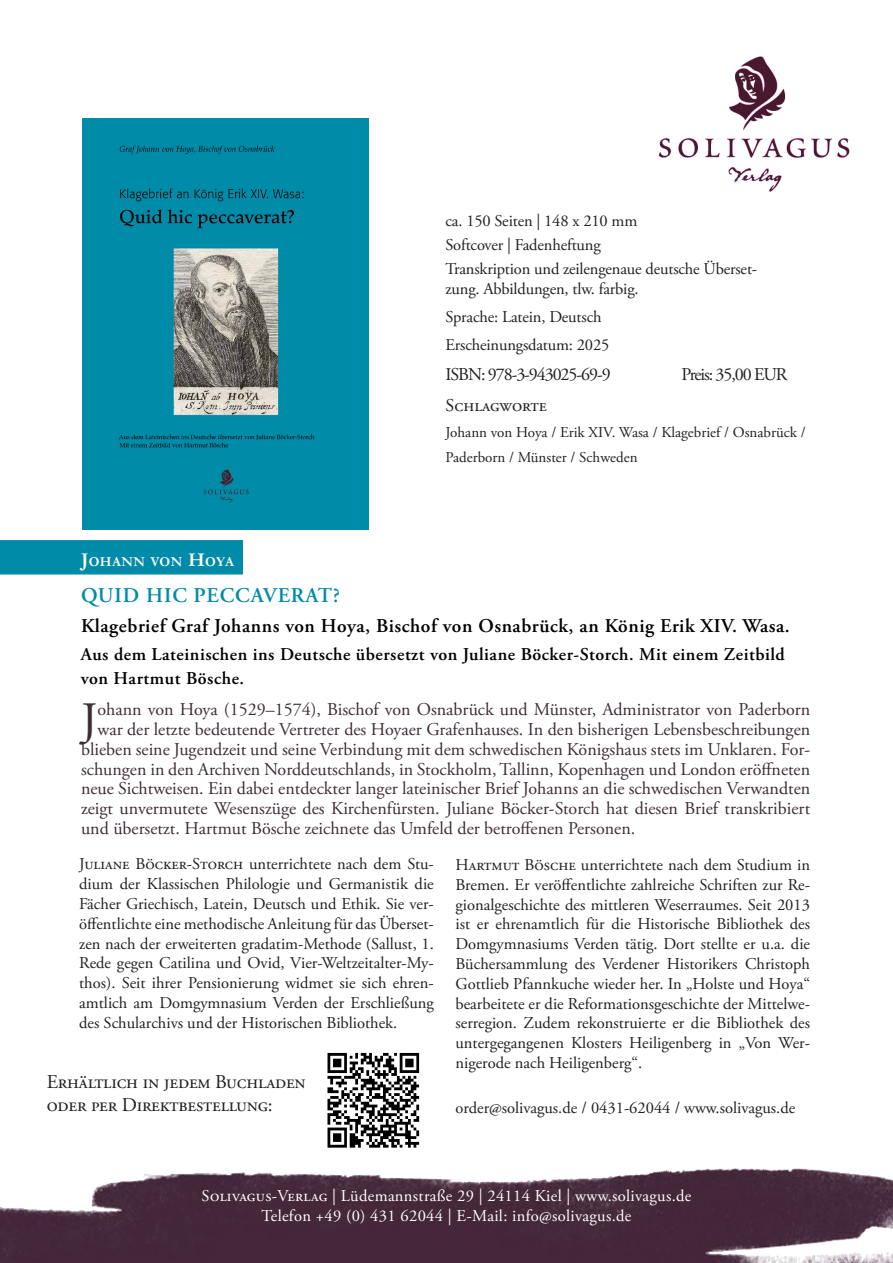
<style>
.page{position:relative;width:893px;height:1263px;background:#fff}
.page>*{position:absolute;margin:0;border:0;box-sizing:border-box;transform-origin:0 0}
.t1{font:47.85px "Adobe Garamond Pro";color:#3e2c36}
.t2{font:600 21px "Adobe Garamond Pro";letter-spacing:.045em;color:#008ba8}
.t3{font:600 19.5px "Adobe Garamond Pro";letter-spacing:.03em;color:#000}
.t4{font:19.5px/23.4px "Adobe Garamond Pro";letter-spacing:-.01em;color:#231f20}
.t5{font:18px "Adobe Garamond Pro";letter-spacing:-.01em;color:#3e2c36}
.t6{font:600 18px/24px "Adobe Garamond Pro";letter-spacing:.03em;color:#000}
.t7{font:18px "Adobe Garamond Pro";letter-spacing:-.035em;color:#3e2c36}
.t8{font:18px "Adobe Garamond Pro";letter-spacing:-.06em;color:#231f20}
.t9{font:18px "Adobe Garamond Pro";color:#231f20}
.t10{font:16.5px/19.8px "Adobe Garamond Pro";letter-spacing:-.01em;color:#231f20;text-align:justify}
.t11{font:16.5px "Adobe Garamond Pro";letter-spacing:.02em;color:#fff}
.t12{font:15px "Adobe Garamond Pro";letter-spacing:-.005em;color:#231f20}
.t13{font:700 13.65px "Garamond";letter-spacing:.03em;color:#fff}
.s1{font-size:19.5px}
</style>
<div class="page">
<img style="left:0;top:1168px;width:893px;height:95px">
<div style="left:0;top:540px;width:243px;height:34px;background:#008ba8"></div>
<img style="left:82px;top:118px;width:286px;height:412px">
<img style="left:327px;top:1052px;width:93px;height:96px">
<img style="left:658px;top:56px;width:192px;height:136px">
<p class="t10" style="left:446px;top:211px;width:193px">ca. 150 Seiten | 148 x 210 mm</p>
<p class="t10" style="left:446px;top:235px;width:157px">Softcover | Fadenheftung</p>
<p class="t10" style="left:446px;top:259px;width:313px">Transkription und zeilengenaue deutsche Überset&shy;zung. Abbildungen, tlw. farbig.</p>
<p class="t10" style="left:446px;top:307px;width:158px">Sprache: Latein, Deutsch</p>
<p class="t10" style="left:446px;top:336px;width:165px">Erscheinungsdatum: 2025</p>
<p class="t8" style="left:446px;top:363px;width:167px">ISBN: 978-3-943025-69-9</p>
<p class="t8" style="left:681px;top:363px;width:108px">Preis: 35,00 EUR</p>
<p class="t9" style="left:446px;top:395px;width:103px">Schlagworte</p>
<p class="t12" style="left:446px;top:423px;width:362px">Johann von Hoya / Erik XIV. Wasa / Klagebrief / Osnabrück /</p>
<p class="t12" style="left:446px;top:449px;width:193px">Paderborn / Münster / Schweden</p>
<p class="t13" style="left:81px;top:553px;width:155px"><span class="s1">J</span>OHANN VON <span class="s1">H</span>OYA</p>
<p class="t2" style="left:81px;top:584px;width:260px">Quid hic peccaverat?</p>
<p class="t3" style="left:81px;top:615px;width:710px">Klagebrief Graf Johanns von Hoya, Bischof von Osnabrück, an König Erik XIV. Wasa.</p>
<p class="t6" style="left:81px;top:642px;width:705px">Aus dem Lateinischen ins Deutsche übersetzt von Juliane Böcker-Storch. Mit einem Zeitbild von Hartmut Bösche.</p>
<p class="t1" style="left:81px;top:691px;width:18px">J</p>
<p class="t5" style="left:98px;top:699px;width:714px">ohann von Hoya (1529–1574), Bischof von Osnabrück und Münster, Administrator von Paderborn</p>
<p class="t5" style="left:98px;top:718px;width:714px">war der letzte bedeutende Vertreter des Hoyaer Grafenhauses. In den bisherigen Lebensbeschreibungen</p>
<p class="t7" style="left:81px;top:738px;width:731px">blieben seine Jugendzeit und seine Verbindung mit dem schwedischen Königshaus stets im Unklaren. For-</p>
<p class="t5" style="left:81px;top:758px;width:731px">schungen in den Archiven Norddeutschlands, in Stockholm, Tallinn, Kopenhagen und London eröffneten</p>
<p class="t5" style="left:81px;top:778px;width:731px">neue Sichtweisen. Ein dabei entdeckter langer lateinischer Brief Johanns an die schwedischen Verwandten</p>
<p class="t5" style="left:81px;top:798px;width:731px">zeigt unvermutete Wesenszüge des Kirchenfürsten. Juliane Böcker-Storch hat diesen Brief transkribiert</p>
<p class="t5" style="left:81px;top:817px;width:556px">und übersetzt. Hartmut Bösche zeichnete das Umfeld der betroffenen Personen.</p>
<p class="t10" style="left:79px;top:855px;width:356px">Juliane Böcker-Storch unterrichtete nach dem Stu&shy;dium der Klassischen Philologie und Germanistik die Fächer Griechisch, Latein, Deutsch und Ethik. Sie ver&shy;öffentlichte eine methodische Anleitung für das Überset&shy;zen nach der erweiterten gradatim-Methode (Sallust, 1.<br>Rede gegen Catilina und Ovid, Vier-Weltzeitalter-My&shy;thos). Seit ihrer Pensionierung widmet sie sich ehren&shy;amtlich am Domgymnasium Verden der Erschließung des Schularchivs und der Historischen Bibliothek.</p>
<p class="t4" style="left:47px;top:1070px;width:261px">Erhältlich in jedem Buchladen oder per Direktbestellung:</p>
<p class="t10" style="left:455px;top:855px;width:356px">Hartmut Bösche unterrichtete nach dem Studium in Bremen. Er veröffentlichte zahlreiche Schriften zur Re&shy;gionalgeschichte des mittleren Weserraumes. Seit 2013 ist er ehrenamtlich für die Historische Bibliothek des Domgymnasiums Verden tätig. Dort stellte er u.a. die Büchersammlung des Verdener Historikers Christoph Gottlieb Pfannkuche wieder her. In „Holste und Hoya“ bearbeitete er die Reformationsgeschichte der Mittelwe&shy;serregion. Zudem rekonstruierte er die Bibliothek des untergegangenen Klosters Heiligenberg in „Von Wer&shy;nigerode nach Heiligenberg“.</p>
<p class="t10" style="left:455px;top:1098px;width:341px">order@solivagus.de / 0431-62044 / www.solivagus.de</p>
<p class="t11" style="left:202px;top:1186px;width:491px">Solivagus-Verlag | Lüdemannstraße 29 | 24114 Kiel | www.solivagus.de</p>
<p class="t11" style="left:262px;top:1206px;width:371px">Telefon +49 (0) 431 62044 | E-Mail: info@solivagus.de</p>
</div>
